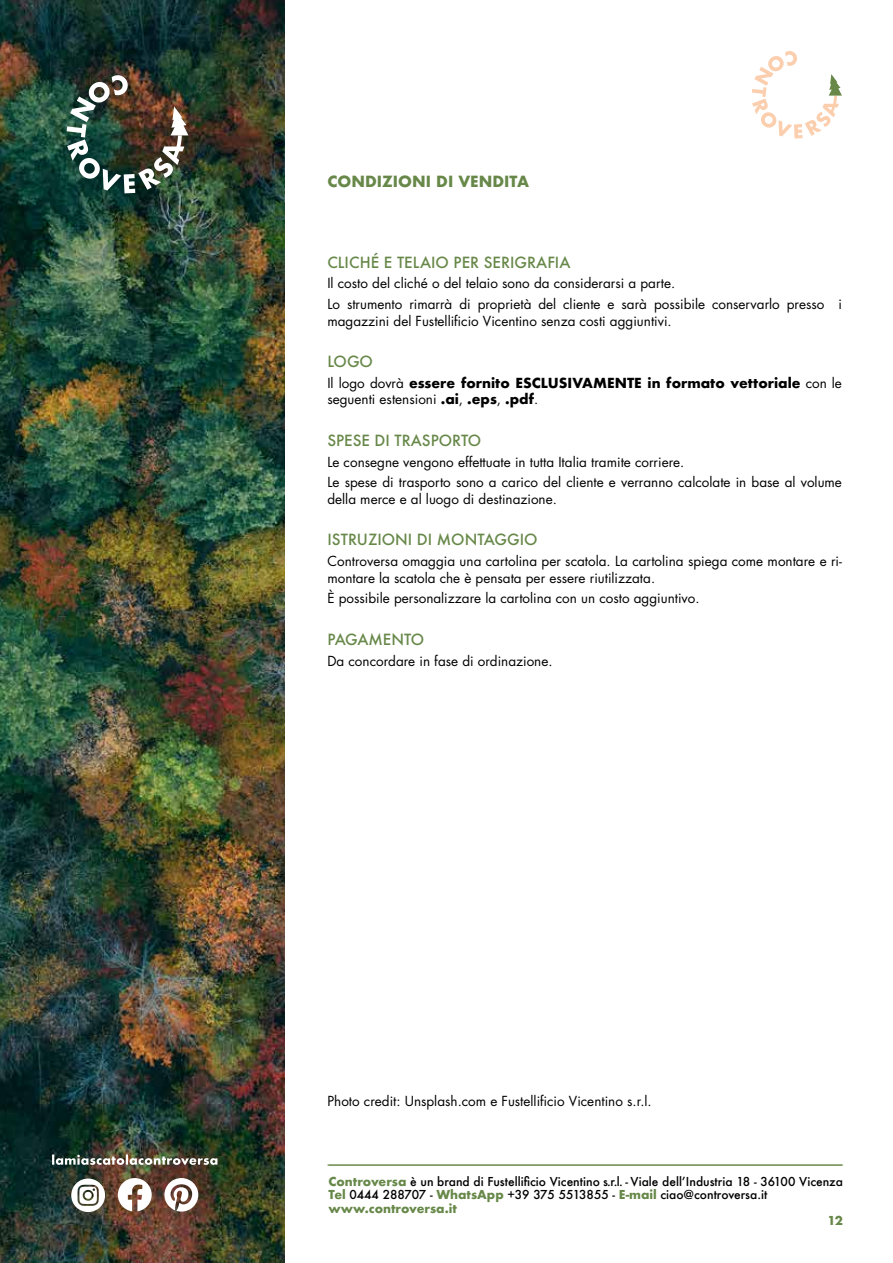
<style>
.page{position:relative;width:893px;height:1263px;background:#fff}
.page>*{position:absolute;margin:0;border:0;box-sizing:border-box;transform-origin:0 0}
.t1{font:500 15px "Futura";color:#678849}
.t2{font:700 15px "Futura";color:#678849}
.t3{font:13.5px/20.7px "Futura Std";color:#000}
.t4{font:700 13.5px "Futura";color:#000}
.t5{font:500 12px/13.5px "Futura";color:#000}
.t6{font:700 12px "Futura";color:#678849}
.s1{font-family:"Futura Std";font-weight:400}
.s2{font-family:"Futura";font-weight:700}
.s3{font-weight:700;color:#678849}
</style>
<div class="page">
<hr style="left:327px;top:1165px;width:515px;height:1px;background:#678849">
<svg style="left:752px;top:51px;width:90px;height:87px"></svg>
<img style="left:0;top:0;width:285px;height:1263px">
<img style="left:67px;top:75px;width:121px;height:118px">
<hr style="left:328px;top:1165px;width:515px;height:1px;background:#678849">
<img style="left:51px;top:1154px;width:166px;height:11px">
<svg style="left:117px;top:1178px;width:35px;height:33px"></svg>
<svg style="left:70px;top:1178px;width:35px;height:34px"></svg>
<svg style="left:163px;top:1178px;width:35px;height:33px"></svg>
<p class="t2" style="left:327px;top:171px;width:203px">CONDIZIONI DI VENDITA</p>
<p class="t1" style="left:327px;top:252px;width:245px">CLICHÉ E TELAIO PER SERIGRAFIA</p>
<p class="t3" style="left:327px;top:273px;width:516px">Il costo del cliché o del telaio sono da considerarsi a parte.<br>Lo strumento rimarrà di proprietà del cliente e sarà possibile conservarlo presso i</p>
<p class="t3" style="left:327px;top:310px;width:346px">magazzini del Fustellificio Vicentino senza costi aggiuntivi.</p>
<p class="t1" style="left:327px;top:351px;width:47px">LOGO</p>
<p class="t4" style="left:327px;top:373px;width:516px"><span class="s1">Il logo dovrà</span> essere fornito ESCLUSIVAMENTE in formato vettoriale <span class="s1">con le</span></p>
<p class="t3" style="left:327px;top:389px;width:212px">seguenti estensioni <span class="s2">.ai</span>, <span class="s2">.eps</span>, <span class="s2">.pdf</span>.</p>
<p class="t1" style="left:327px;top:430px;width:155px">SPESE DI TRASPORTO</p>
<p class="t3" style="left:327px;top:451px;width:516px">Le consegne vengono effettuate in tutta Italia tramite corriere.<br>Le spese di trasporto sono a carico del cliente e verranno calcolate in base al volume</p>
<p class="t3" style="left:327px;top:489px;width:231px">della merce e al luogo di destinazione.</p>
<p class="t1" style="left:327px;top:529px;width:212px">ISTRUZIONI DI MONTAGGIO</p>
<p class="t3" style="left:327px;top:553px;width:516px;line-height:16.5px">Controversa omaggia una cartolina per scatola. La cartolina spiega come montare e ri&shy;montare la scatola che è pensata per essere riutilizzata.</p>
<p class="t3" style="left:327px;top:588px;width:374px">È possibile personalizzare la cartolina con un costo aggiuntivo.</p>
<p class="t1" style="left:327px;top:629px;width:98px">PAGAMENTO</p>
<p class="t3" style="left:327px;top:650px;width:227px">Da concordare in fase di ordinazione.</p>
<p class="t3" style="left:327px;top:1090px;width:326px">Photo credit: Unsplash.com e Fustellificio Vicentino s.r.l.</p>
<p class="t5" style="left:328px;top:1174px;width:516px"><span class="s3">Controversa</span> è un brand di Fustellificio Vicentino s.r.l. - Viale dell’Industria 18 - 36100 Vicenza<br><span class="s3">Tel</span> 0444 288707 - <span class="s3">WhatsApp</span> +39 375 5513855 - <span class="s3">E-mail</span> ciao@controversa.it <span class="s3">www.controversa.it</span></p>
<p class="t6" style="left:827px;top:1211px;width:17px">12</p>
</div>
